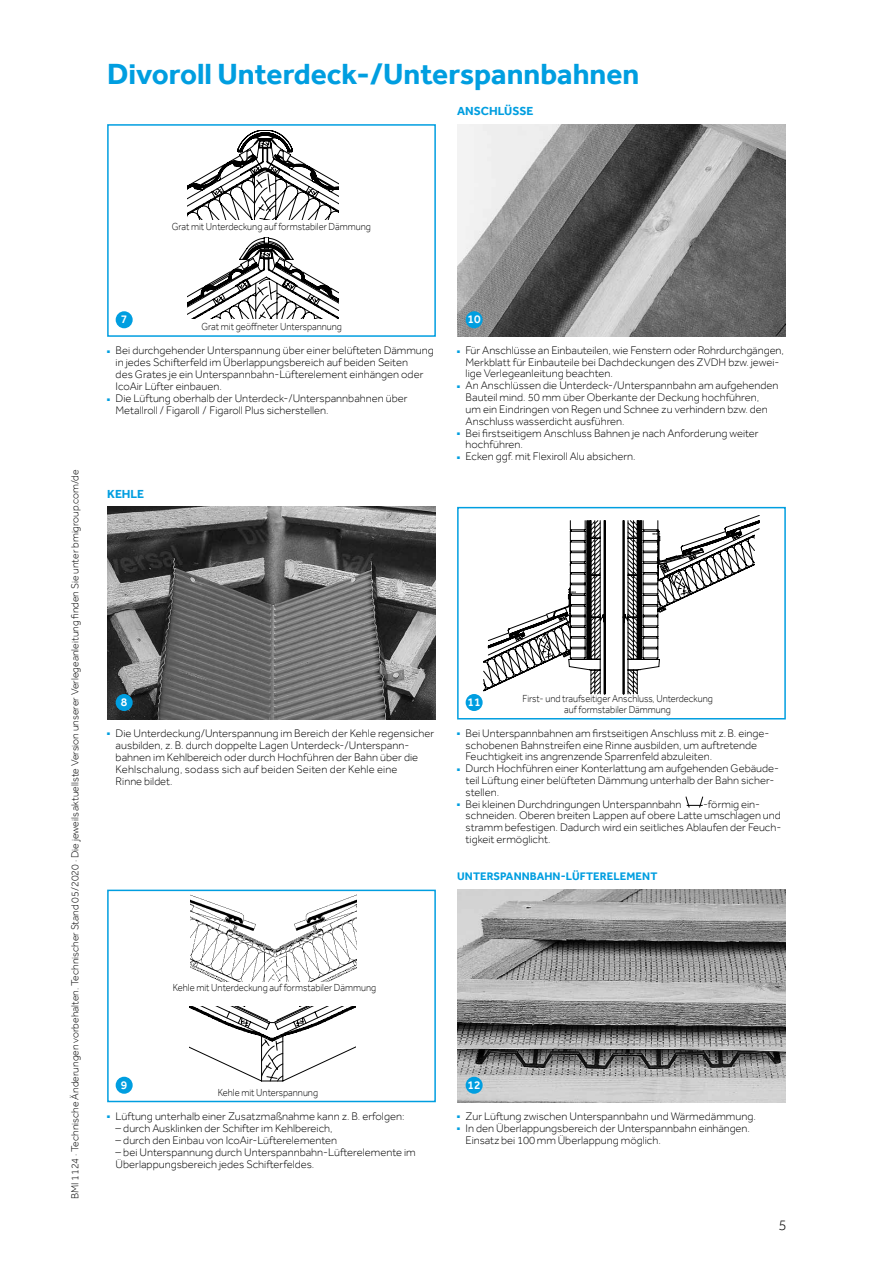
<style>
.page{position:relative;width:893px;height:1263px;background:#fff}
.page>*{position:absolute;margin:0;border:0;box-sizing:border-box;transform-origin:0 0}
.t1{font:700 30px "Effra";color:#009ee0}
.t2{font:300 15px "Effra";color:#000}
.t3{font:700 12px "Effra";color:#009ee0}
.t4{font:500 12px "Effra";color:#fff}
.t5{font:300 11.25px/11.7px "Effra";color:#000}
.t6{font:700 11.25px "Effra";letter-spacing:.01em;color:#009ee0}
.t7{font:300 10.5px/11.2px "Effra";color:#000;text-align:center;scale:.9 1}
.t8{font:300 10.5px "Effra";color:#000}
.s1{color:#009ee0}
</style>
<div class="page">
<div style="left:107px;top:124px;width:329px;height:213px;border:2px solid #009ee0"></div>
<img style="left:107px;top:507px;width:329px;height:212px">
<div style="left:107px;top:890px;width:329px;height:212px;border:2px solid #009ee0"></div>
<img style="left:457px;top:124px;width:329px;height:213px">
<svg style="left:484px;top:515px;width:275px;height:179px"></svg>
<div style="left:457px;top:507px;width:329px;height:212px;border:2px solid #009ee0"></div>
<img style="left:457px;top:890px;width:329px;height:212px">
<svg style="left:685px;top:796px;width:18px;height:12px"></svg>
<div style="left:116px;top:311px;width:17px;height:17px;background:#009ee0;border-radius:50%"></div>
<div style="left:116px;top:694px;width:17px;height:17px;background:#009ee0;border-radius:50%"></div>
<div style="left:116px;top:1077px;width:17px;height:17px;background:#009ee0;border-radius:50%"></div>
<div style="left:466px;top:311px;width:17px;height:17px;background:#009ee0;border-radius:50%"></div>
<div style="left:466px;top:694px;width:17px;height:17px;background:#009ee0;border-radius:50%"></div>
<div style="left:466px;top:1077px;width:17px;height:17px;background:#009ee0;border-radius:50%"></div>
<svg style="left:187px;top:130px;width:152px;height:89px"></svg>
<svg style="left:188px;top:237px;width:151px;height:82px"></svg>
<img style="left:191px;top:895px;width:165px;height:86px">
<svg style="left:189px;top:1007px;width:166px;height:74px"></svg>
<h1 class="t1" style="left:107px;top:56px;width:534px">Divoroll Unterdeck-/Unterspannbahnen</h1>
<p class="t3" style="left:457px;top:104px;width:78px">ANSCHLÜSSE</p>
<p class="t7" style="left:172px;top:220px;width:223px">Grat mit Unterdeckung auf formstabiler Dämmung</p>
<p class="t8" style="left:69px;top:1199px;width:731px;rotate:-90deg">BMI 1124 · Technische Änderungen vorbehalten. Technischer Stand 05/2020 · Die jeweils aktuellste Version unserer Verlegeanleitung finden Sie unter bmigroup.com/de</p>
<p class="t4" style="left:121px;top:312px;width:8px">7</p>
<p class="t7" style="left:201px;top:321px;width:158px">Grat mit geöffneter Unterspannung</p>
<p class="t5" style="left:116px;top:344px;width:320px;text-indent:-9px"><span class="s1">■</span> Bei durchgehender Unterspannung über einer belüfteten Dämmung in jedes Schifterfeld im Überlappungsbereich auf beiden Seiten<br>des Grates je ein Unterspannbahn-Lüfterelement einhängen oder IcoAir Lüfter einbauen.</p>
<p class="t5" style="left:116px;top:392px;width:294px;text-indent:-9px"><span class="s1">■</span> Die Lüftung oberhalb der Unterdeck-/Unterspannbahnen über<br>Metallroll / Figaroll / Figaroll Plus sicherstellen.</p>
<p class="t3" style="left:107px;top:487px;width:39px">KEHLE</p>
<p class="t4" style="left:468px;top:312px;width:15px">10</p>
<p class="t5" style="left:466px;top:344px;width:320px;text-indent:-9px"><span class="s1">■</span> Für Anschlüsse an Einbauteilen, wie Fenstern oder Rohrdurchgängen,<br>Merkblatt für Einbauteile bei Dachdeckungen des ZVDH bzw. jewei&shy;lige Verlegeanleitung beachten.</p>
<p class="t5" style="left:466px;top:380px;width:314px;text-indent:-9px"><span class="s1">■</span> An Anschlüssen die Unterdeck-/Unterspannbahn am aufgehenden Bauteil mind. 50 mm über Oberkante der Deckung hochführen,<br>um ein Eindringen von Regen und Schnee zu verhindern bzw. den Anschluss wasserdicht ausführen.</p>
<p class="t5" style="left:466px;top:427px;width:295px;text-indent:-9px"><span class="s1">■</span> Bei firstseitigem Anschluss Bahnen je nach Anforderung weiter hochführen.</p>
<p class="t5" style="left:457px;top:451px;width:180px"><span class="s1">■</span> Ecken ggf. mit Flexiroll Alu absichern.</p>
<p class="t4" style="left:121px;top:695px;width:8px">8</p>
<p class="t5" style="left:116px;top:727px;width:320px;text-indent:-9px"><span class="s1">■</span> Die Unterdeckung/Unterspannung im Bereich der Kehle regensicher ausbilden, z. B. durch doppelte Lagen Unterdeck-/Unterspann&shy;bahnen im Kehlbereich oder durch Hochführen der Bahn über die Kehlschalung, sodass sich auf beiden Seiten der Kehle eine<br>Rinne bildet.</p>
<p class="t4" style="left:468px;top:695px;width:15px">11</p>
<p class="t7" style="left:522px;top:693px;width:213px">First- und traufseitiger Anschluss, Unterdeckung auf formstabiler Dämmung</p>
<p class="t5" style="left:466px;top:727px;width:305px;text-indent:-9px"><span class="s1">■</span> Bei Unterspannbahnen am firstseitigen Anschluss mit z. B. einge&shy;schobenen Bahnstreifen eine Rinne ausbilden, um auftretende<br>Feuchtigkeit ins angrenzende Sparrenfeld abzuleiten.</p>
<p class="t5" style="left:466px;top:762px;width:315px;text-indent:-9px"><span class="s1">■</span> Durch Hochführen einer Konterlattung am aufgehenden Gebäude&shy;teil Lüftung einer belüfteten Dämmung unterhalb der Bahn sicher&shy;stellen.</p>
<p class="t5" style="left:457px;top:798px;width:226px"><span class="s1">■</span> Bei kleinen Durchdringungen Unterspannbahn</p>
<p class="t5" style="left:466px;top:798px;width:317px;text-indent:237px">-förmig ein&shy;schneiden. Oberen breiten Lappen auf obere Latte umschlagen und stramm befestigen. Dadurch wird ein seitliches Ablaufen der Feuch&shy;tigkeit ermöglicht.</p>
<p class="t6" style="left:457px;top:870px;width:202px">UNTERSPANNBAHN-LÜFTERELEMENT</p>
<p class="t4" style="left:121px;top:1078px;width:8px">9</p>
<p class="t7" style="left:173px;top:981px;width:227px">Kehle mit Unterdeckung auf formstabiler Dämmung</p>
<p class="t7" style="left:218px;top:1086px;width:113px">Kehle mit Unterspannung</p>
<p class="t5" style="left:107px;top:1110px;width:299px"><span class="s1">■</span> Lüftung unterhalb einer Zusatzmaßnahme kann z. B. erfolgen:</p>
<p class="t5" style="left:116px;top:1122px;width:219px">– durch Ausklinken der Schifter im Kehlbereich,</p>
<p class="t5" style="left:116px;top:1134px;width:223px">– durch den Einbau von IcoAir- Lüfterelementen</p>
<p class="t5" style="left:116px;top:1146px;width:302px">– bei Unterspannung durch Unterspannbahn- Lüfterelemente im<br>Überlappungsbereich jedes Schifterfeldes.</p>
<p class="t4" style="left:468px;top:1078px;width:15px">12</p>
<p class="t5" style="left:457px;top:1110px;width:300px"><span class="s1">■</span> Zur Lüftung zwischen Unterspannbahn und Wärmedämmung.</p>
<p class="t5" style="left:466px;top:1122px;width:286px;text-indent:-9px"><span class="s1">■</span> In den Überlappungsbereich der Unterspannbahn einhängen.<br>Einsatz bei 100 mm Überlappung möglich.</p>
<h2 class="t2" style="left:778px;top:1216px;width:10px">5</h2>
</div>
